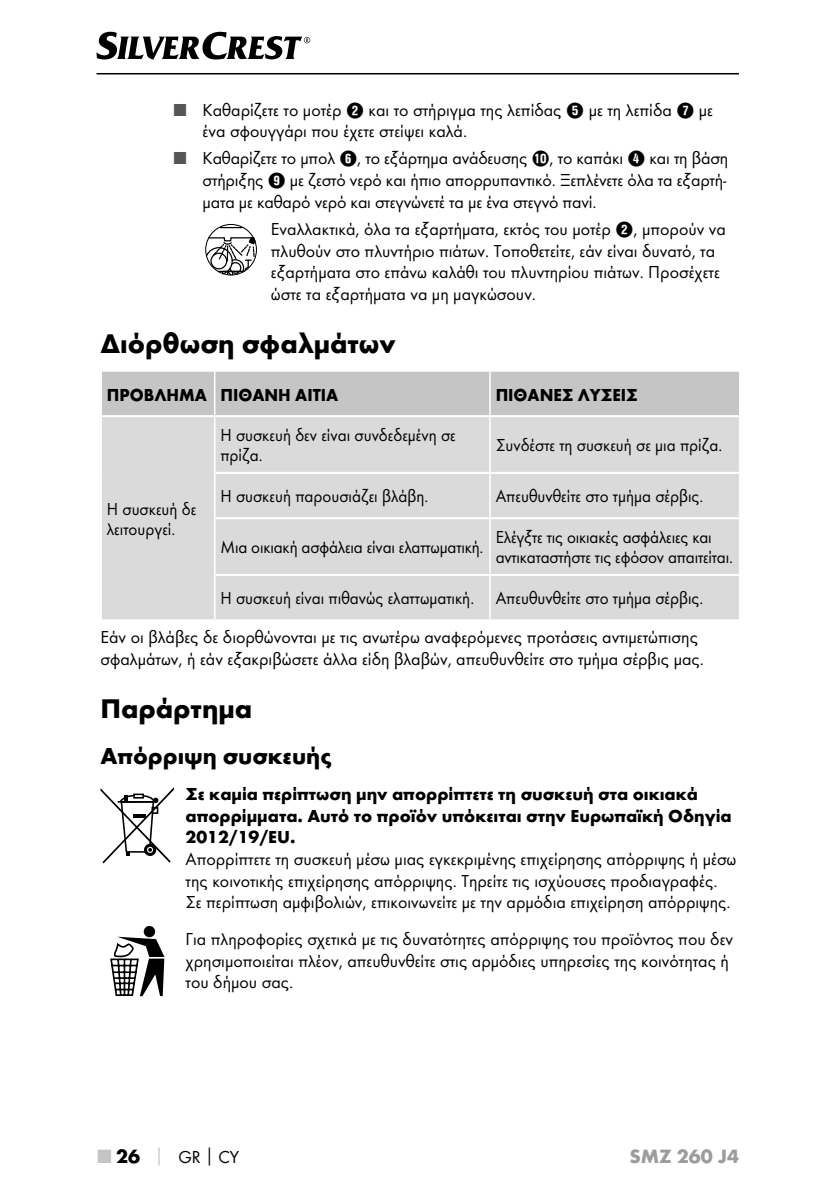
<style>
.page{position:relative;width:840px;height:1191px;background:#fff}
.page>*{position:absolute;margin:0;border:0;box-sizing:border-box;transform-origin:0 0}
.t1{font:700 28px "Futura";color:#000}
.t2{font:700 24px "Futura";color:#000}
.t3{font:700 20px "Futura";color:#9c9c9c}
.t4{font:18px/21.6px "Futura Boo";color:#000}
.t5{font:18px/20px "Futura Boo";color:#000;scale:.95 1}
.t6{font:700 18px/21.6px "Futura";color:#000}
.t7{font:700 18px "Futura";color:#000;scale:.95 1}
.s1{color:#565656}
.s2{font-family:"Hako PI Nummern"}
.s3{font-family:"Futura";font-weight:700;font-size:20px;color:#c5c5c5}
.s4{font-family:"Futura";font-weight:700;font-size:20px}
.s5{font-family:"Futura";font-weight:700;color:#c5c5c5}
.s6{font-family:"Futura";font-weight:700}
</style>
<div class="page">
<hr style="left:96px;top:73px;width:642px;height:1px;background:#000">
<svg style="left:96px;top:32px;width:214px;height:28px"></svg>
<svg style="left:205px;top:237px;width:51px;height:39px"></svg>
<svg style="left:220px;top:227px;width:21px;height:1px"></svg>
<div style="left:102px;top:372px;width:636px;height:43px;background:#c5c5c5"></div>
<div style="left:102px;top:417px;width:636px;height:202px;background:#dadada"></div>
<hr style="left:215px;top:472px;width:274px;height:2px;background:#fff">
<hr style="left:489px;top:472px;width:249px;height:2px;background:#fff">
<hr style="left:215px;top:517px;width:274px;height:2px;background:#fff">
<hr style="left:489px;top:517px;width:249px;height:2px;background:#fff">
<hr style="left:215px;top:574px;width:274px;height:2px;background:#fff">
<hr style="left:489px;top:574px;width:249px;height:2px;background:#fff">
<hr style="left:214px;top:372px;width:1px;height:43px;background:#fff">
<hr style="left:489px;top:372px;width:1px;height:43px;background:#fff">
<hr style="left:214px;top:417px;width:1px;height:56px;background:#fff">
<hr style="left:489px;top:417px;width:1px;height:55px;background:#fff">
<hr style="left:214px;top:473px;width:1px;height:45px;background:#fff">
<hr style="left:489px;top:474px;width:1px;height:43px;background:#fff">
<hr style="left:214px;top:518px;width:1px;height:57px;background:#fff">
<hr style="left:489px;top:519px;width:1px;height:55px;background:#fff">
<hr style="left:214px;top:575px;width:1px;height:44px;background:#fff">
<hr style="left:489px;top:576px;width:1px;height:43px;background:#fff">
<svg style="left:100px;top:787px;width:74px;height:76px"></svg>
<div style="left:144px;top:926px;width:11px;height:11px;background:#000;border-radius:50%"></div>
<svg style="left:110px;top:936px;width:54px;height:60px"></svg>
<p class="t4" style="left:202px;top:99px;width:511px;text-indent:-28px"><span class="s1">■</span> Καθαρίζετε το μοτέρ <span class="s2">2</span> και το στήριγμα της λεπίδας <span class="s2">5</span> με τη λεπίδα <span class="s2">7</span> με ένα σφουγγάρι που έχετε στείψει καλά.</p>
<p class="t4" style="left:202px;top:148px;width:527px;text-align:justify;text-indent:-28px"><span class="s1">■</span> Καθαρίζετε το μπολ <span class="s2">6</span>, το εξάρτημα ανάδευσης <span class="s2">0</span>, το καπάκι <span class="s2">4</span> και τη βάση στήριξης <span class="s2">9</span> με ζεστό νερό και ήπιο απορρυπαντικό. Ξεπλένετε όλα τα εξαρτή&shy;ματα με καθαρό νερό και στεγνώνετέ τα με ένα στεγνό πανί.</p>
<p class="t4" style="left:271px;top:218px;width:456px">Εναλλακτικά, όλα τα εξαρτήματα, εκτός του μοτέρ <span class="s2">2</span>, μπορούν να πλυθούν στο πλυντήριο πιάτων. Τοποθετείτε, εάν είναι δυνατό, τα εξαρτήματα στο επάνω καλάθι του πλυντηρίου πιάτων. Προσέχετε ώστε τα εξαρτήματα να μη μαγκώσουν.</p>
<h1 class="t1" style="left:100px;top:326px;width:296px">Διόρθωση σφαλμάτων</h1>
<p class="t7" style="left:107px;top:383px;width:245px">ΠΡΌΒΛΗΜΑ ΠΙΘΑΝΉ ΑΙΤΊΑ</p>
<p class="t7" style="left:495px;top:383px;width:151px">ΠΙΘΑΝΈΣ ΛΎΣΕΙΣ</p>
<p class="t5" style="left:220px;top:425px;width:249px">Η συσκευή δεν είναι συνδεδεμένη σε πρίζα.</p>
<p class="t5" style="left:495px;top:435px;width:237px">Συνδέστε τη συσκευή σε μια πρίζα.</p>
<p class="t5" style="left:220px;top:486px;width:218px">Η συσκευή παρουσιάζει βλάβη.</p>
<p class="t5" style="left:495px;top:486px;width:218px">Απευθυνθείτε στο τμήμα σέρβις.</p>
<p class="t5" style="left:220px;top:537px;width:276px">Μια οικιακή ασφάλεια είναι ελαττωματική.</p>
<p class="t5" style="left:495px;top:527px;width:249px">Ελέγξτε τις οικιακές ασφάλειες και αντικαταστήστε τις εφόσον απαιτείται.</p>
<p class="t5" style="left:220px;top:588px;width:266px">Η συσκευή είναι πιθανώς ελαττωματική.</p>
<p class="t5" style="left:107px;top:499px;width:96px">Η συσκευή δε λειτουργεί.</p>
<p class="t5" style="left:100px;top:579px;width:633px;line-height:39px;text-align:right">Απευθυνθείτε στο τμήμα σέρβις.<br>Εάν οι βλάβες δε διορθώνονται με τις ανωτέρω αναφερόμενες προτάσεις αντιμετώπισης</p>
<p class="t4" style="left:100px;top:648px;width:602px">σφαλμάτων, ή εάν εξακριβώσετε άλλα είδη βλαβών, απευθυνθείτε στο τμήμα σέρβις μας.</p>
<h1 class="t1" style="left:100px;top:692px;width:153px">Παράρτημα</h1>
<h2 class="t2" style="left:100px;top:741px;width:232px">Απόρριψη συσκευής</h2>
<p class="t6" style="left:185px;top:783px;width:547px">Σε καμία περίπτωση μην απορρίπτετε τη συσκευή στα οικιακά απορρίμματα. Αυτό το προϊόν υπόκειται στην Ευρωπαϊκή Οδηγία<br>2012/19/ΕU.</p>
<p class="t4" style="left:185px;top:848px;width:552px">Απορρίπτετε τη συσκευή μέσω μιας εγκεκριμένης επιχείρησης απόρριψης ή μέσω της κοινοτικής επιχείρησης απόρριψης. Τηρείτε τις ισχύουσες προδιαγραφές.<br>Σε περίπτωση αμφιβολιών, επικοινωνείτε με την αρμόδια επιχείρηση απόρριψης.</p>
<p class="t4" style="left:185px;top:928px;width:548px">Για πληροφορίες σχετικά με τις δυνατότητες απόρριψης του προϊόντος που δεν χρησιμοποιείται πλέον, απευθυνθείτε στις αρμόδιες υπηρεσίες της κοινότητας ή του δήμου σας.</p>
<p class="t4" style="left:98px;top:1145px;width:143px"><span class="s3">■</span> <span class="s4">26</span> <span class="s5">│</span> GR<span class="s6">│</span>CY</p>
<p class="t3" style="left:629px;top:1143px;width:111px">SMZ 260 J4</p>
</div>
